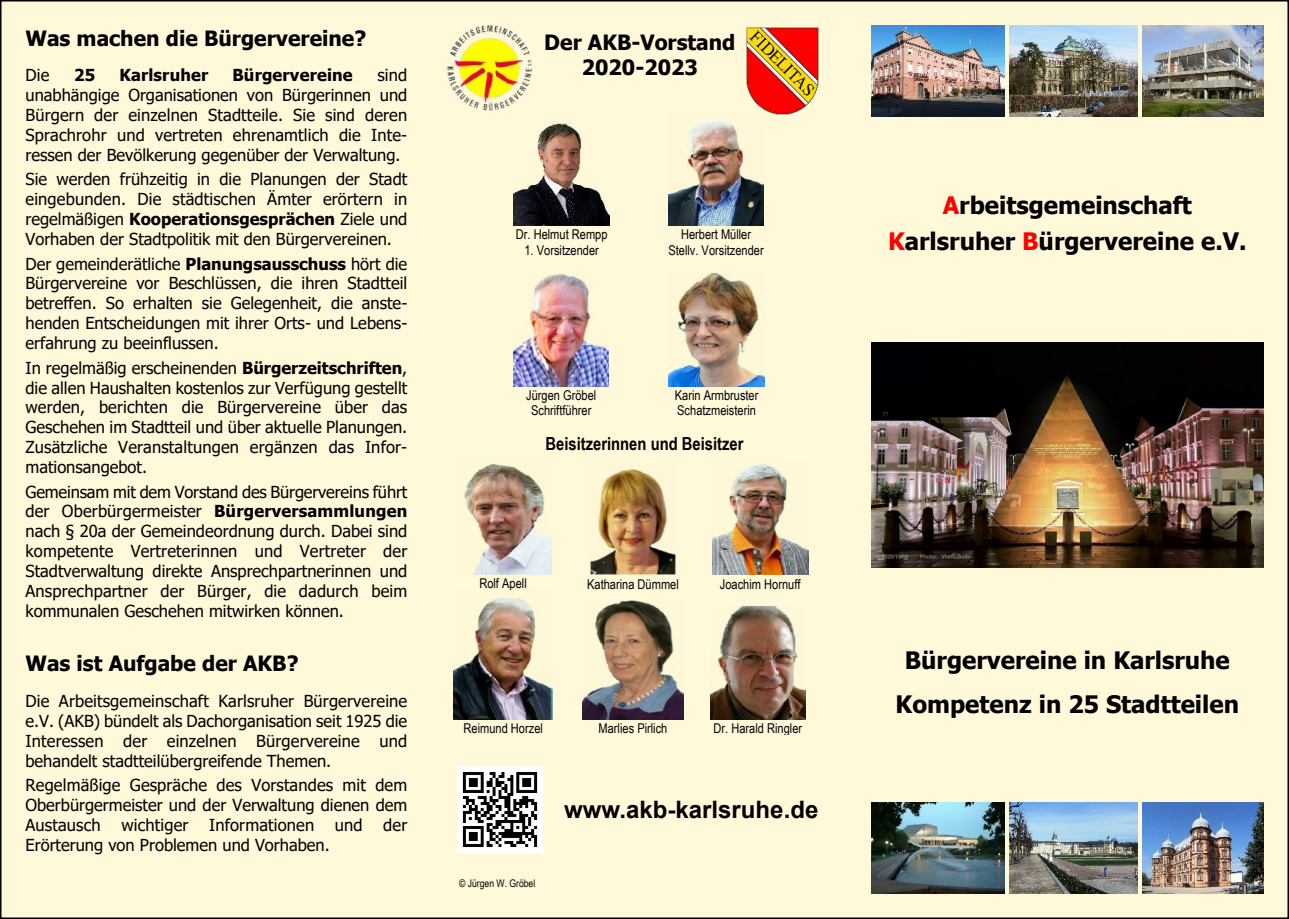
<style>
.page{position:relative;width:1289px;height:919px;background:#fff}
.page>*{position:absolute;margin:0;border:0;box-sizing:border-box;transform-origin:0 0}
.t1{font:700 24px/36.5px "Tahoma";color:#000;text-align:center}
.t2{font:700 24px "Arial";color:#000}
.t3{font:700 21px/25.3px "Tahoma";color:#000;text-align:center}
.t4{font:700 18px "Arial Narrow";color:#000}
.t5{font:16.5px/20px "Tahoma";color:#000;text-align:justify}
.t6{font:700 16.5px "Tahoma";letter-spacing:.01em;color:#000}
.t7{font:13.5px/15.5px "Arial Narrow";color:#000;text-align:center}
.t8{font:10.5px "Arial Narrow";color:#000}
.s1{font-weight:700}
.s2{color:#f00}
</style>
<div class="page">
<div style="left:0;top:0;width:1288px;height:918px;background:#fff8d9;border:2px solid #000"></div>
<img style="left:871px;top:26px;width:133px;height:90px">
<img style="left:1009px;top:26px;width:128px;height:90px">
<img style="left:1142px;top:26px;width:121px;height:90px">
<img style="left:871px;top:802px;width:133px;height:91px">
<img style="left:1009px;top:802px;width:128px;height:91px">
<img style="left:1142px;top:802px;width:121px;height:91px">
<img style="left:871px;top:342px;width:392px;height:225px">
<img style="left:457px;top:766px;width:85px;height:86px">
<img style="left:447px;top:25px;width:86px;height:86px">
<img style="left:746px;top:27px;width:72px;height:88px">
<img style="left:668px;top:273px;width:96px;height:113px">
<img style="left:513px;top:273px;width:95px;height:113px">
<img style="left:668px;top:111px;width:96px;height:115px">
<img style="left:514px;top:123px;width:95px;height:103px">
<img style="left:582px;top:600px;width:101px;height:119px">
<img style="left:454px;top:597px;width:99px;height:122px">
<img style="left:712px;top:464px;width:96px;height:111px">
<img style="left:464px;top:464px;width:87px;height:110px">
<img style="left:710px;top:606px;width:95px;height:113px">
<img style="left:590px;top:468px;width:86px;height:107px">
<p class="t3" style="left:26px;top:27px;width:342px">Was machen die Bürgervereine?</p>
<p class="t5" style="left:26px;top:67px;width:25px">Die</p>
<p class="t6" style="left:74px;top:69px;width:23px">25</p>
<p class="t6" style="left:119px;top:69px;width:90px">Karlsruher</p>
<p class="t6" style="left:232px;top:69px;width:122px">Bürgervereine</p>
<p class="t5" style="left:26px;top:67px;width:383px;text-indent:352px">sind unabhängige Organisationen von Bürgerinnen und Bürgern der einzelnen Stadtteile. Sie sind deren Sprachrohr und vertreten ehrenamtlich die Inte&shy;ressen der Bevölkerung gegenüber der Verwaltung.</p>
<p class="t5" style="left:26px;top:171px;width:383px">Sie werden frühzeitig in die Planungen der Stadt eingebunden. Die städtischen Ämter erörtern in regelmäßigen <span class="s1">Kooperationsgesprächen</span> Ziele und Vorhaben der Stadtpolitik mit den Bürgervereinen.</p>
<p class="t5" style="left:26px;top:255px;width:383px">Der gemeinderätliche <span class="s1">Planungsausschuss</span> hört die Bürgervereine vor Beschlüssen, die ihren Stadtteil betreffen. So erhalten sie Gelegenheit, die anste&shy;henden Entscheidungen mit ihrer Orts- und Lebens&shy;erfahrung zu beeinflussen.</p>
<p class="t5" style="left:26px;top:359px;width:383px">In regelmäßig erscheinenden <span class="s1">Bürgerzeitschriften</span>, die allen Haushalten kostenlos zur Verfügung gestellt werden, berichten die Bürgervereine über das Geschehen im Stadtteil und über aktuelle Planungen.<br>Zusätzliche Veranstaltungen ergänzen das Infor&shy;mationsangebot.</p>
<p class="t5" style="left:26px;top:483px;width:383px">Gemeinsam mit dem Vorstand des Bürgervereins führt der Oberbürgermeister <span class="s1">Bürgerversammlungen </span>nach § 20a der Gemeindeordnung durch. Dabei sind kompetente Vertreterinnen und Vertreter der Stadtverwaltung direkte Ansprechpartnerinnen und Ansprechpartner der Bürger, die dadurch beim kommunalen Geschehen mitwirken können.</p>
<p class="t3" style="left:26px;top:652px;width:274px">Was ist Aufgabe der AKB?</p>
<p class="t5" style="left:26px;top:692px;width:383px">Die Arbeitsgemeinschaft Karlsruher Bürgervereine e.V. (AKB) bündelt als Dachorganisation seit 1925 die Interessen der einzelnen Bürgervereine und behandelt stadtteilübergreifende Themen.</p>
<p class="t5" style="left:26px;top:776px;width:383px">Regelmäßige Gespräche des Vorstandes mit dem Oberbürgermeister und der Verwaltung dienen dem Austausch wichtiger Informationen und der Erörterung von Problemen und Vorhaben.</p>
<p class="t3" style="left:544px;top:31px;width:193px">Der AKB-Vorstand<br>2020-2023</p>
<p class="t7" style="left:516px;top:228px;width:93px">Dr. Helmut Rempp</p>
<p class="t7" style="left:524px;top:244px;width:76px">1. Vorsitzender</p>
<p class="t7" style="left:668px;top:228px;width:97px">Herbert Müller<br>Stellv. Vorsitzender</p>
<p class="t7" style="left:526px;top:388px;width:72px">Jürgen Gröbel<br>Schriftführer</p>
<p class="t7" style="left:674px;top:388px;width:85px;text-align:left">Karin Armbruster<br>Schatzmeisterin</p>
<p class="t4" style="left:545px;top:437px;width:199px">Beisitzerinnen und Beisitzer</p>
<p class="t7" style="left:479px;top:576px;width:49px">Rolf Apell</p>
<p class="t7" style="left:720px;top:577px;width:82px">Joachim Hornuff</p>
<p class="t7" style="left:587px;top:577px;width:93px">Katharina Dümmel</p>
<p class="t7" style="left:463px;top:721px;width:81px">Reimund Horzel</p>
<p class="t7" style="left:598px;top:721px;width:70px">Marlies Pirlich</p>
<p class="t7" style="left:713px;top:721px;width:90px">Dr. Harald Ringler</p>
<p class="t8" style="left:459px;top:879px;width:78px">© Jürgen W. Gröbel</p>
<h1 class="t2" style="left:564px;top:800px;width:256px">www.akb-karlsruhe.de</h1>
<h1 class="t1" style="left:888px;top:188px;width:360px"><span class="s2">A</span>rbeitsgemeinschaft<br><span class="s2">K</span>arlsruher <span class="s2">B</span>ürgervereine e.V.</h1>
<h1 class="t1" style="left:895px;top:640px;width:345px;line-height:44px">Bürgervereine in Karlsruhe<br>Kompetenz in 25 Stadtteilen</h1>
</div>
